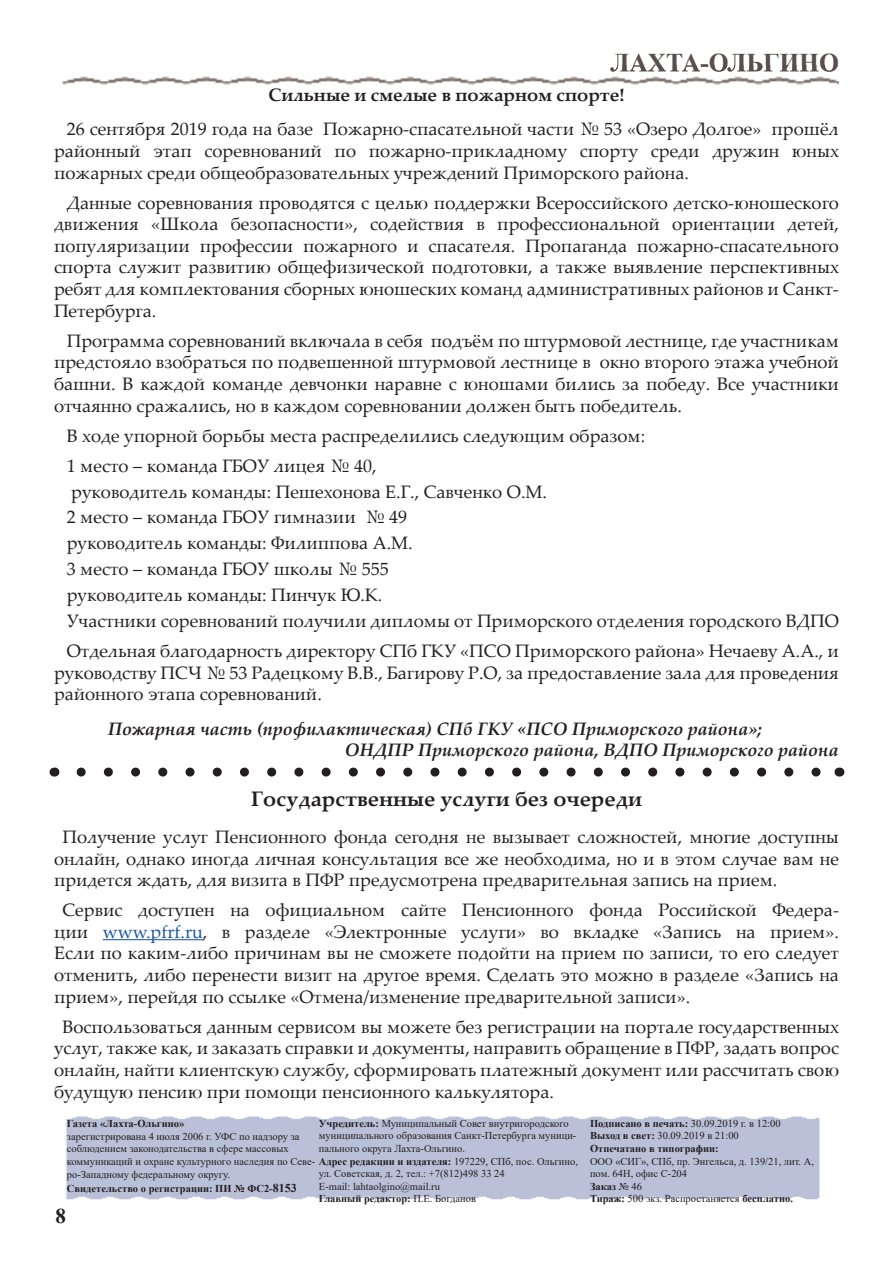
<style>
.page{position:relative;width:893px;height:1263px;background:#fff}
.page>*{position:absolute;margin:0;border:0;box-sizing:border-box;transform-origin:0 0}
.t1{font:700 25.5px "Times New Roman";color:#574f4c}
.t2{font:700 21px "Palatino Linotype";color:#231f20}
.t3{font:700 21px "Times New Roman";color:#231f20}
.t4{font:18px/21.6px "Palatino Linotype";color:#231f20;text-align:justify}
.t5{font:italic 700 18px/21.6px "Palatino Linotype";color:#231f20}
.t6{font:700 18px "Palatino Linotype";color:#231f20}
.t7{font:10.5px/12.6px "Times New Roman";color:#231f20}
.t8{font:700 10.5px/12.6px "Times New Roman";color:#231f20}
.s1{color:#1e56a6}
.s2{font-weight:700}
.s3{font-size:12px}
.s4{font-weight:400}
</style>
<div class="page">
<img style="left:62px;top:76px;width:777px;height:9px">
<img style="left:610px;top:65px;width:228px;height:7px">
<div style="left:66px;top:1116px;width:754px;height:84px;background:#b9c0d7"></div>
<hr style="left:103px;top:939px;width:100px;height:1px;background:#1e56a6">
<svg style="left:81px;top:767px;width:740px;height:9px"></svg>
<h1 class="t1" style="left:610px;top:44px;width:230px">ЛАХТА-ОЛЬГИНО</h1>
<p class="t6" style="left:268px;top:82px;width:357px">Сильные и смелые в пожарном спорте!</p>
<p class="t4" style="left:54px;top:118px;width:786px;text-indent:13px">26 сентября 2019 года на базе Пожарно-спасательной части № 53 «Озеро Долгое» прошёл районный этап соревнований по пожарно-прикладному спорту среди дружин юных пожарных среди общеобразовательных учреждений Приморского района.</p>
<p class="t4" style="left:54px;top:191px;width:786px;text-indent:13px">Данные соревнования проводятся с целью поддержки Всероссийского детско-юношеского движения «Школа безопасности», содействия в профессиональной ориентации детей, популяризации профессии пожарного и спасателя. Пропаганда пожарно-спасательного спорта служит развитию общефизической подготовки, а также выявление перспективных ребят для комплектования сборных юношеских команд административных районов и Санкт-Петербурга.</p>
<p class="t4" style="left:54px;top:329px;width:786px;text-indent:13px">Программа соревнований включала в себя подъём по штурмовой лестнице, где участникам предстояло взобраться по подвешенной штурмовой лестнице в окно второго этажа учебной башни. В каждой команде девчонки наравне с юношами бились за победу. Все участники отчаянно сражались, но в каждом соревновании должен быть победитель.</p>
<p class="t4" style="left:67px;top:420px;width:580px;line-height:30.2px">В ходе упорной борьбы места распределились следующим образом:<br>1 место – команда ГБОУ лицея № 40,</p>
<p class="t4" style="left:67px;top:478px;width:774px;line-height:25.8px;text-align:left">руководитель команды: Пешехонова Е.Г., Савченко О.М.<br>2 место – команда ГБОУ гимназии № 49<br>руководитель команды: Филиппова А.М.<br>3 место – команда ГБОУ школы № 555<br>руководитель команды: Пинчук Ю.К.<br>Участники соревнований получили дипломы от Приморского отделения городского ВДПО</p>
<p class="t4" style="left:54px;top:639px;width:786px;text-indent:13px">Отдельная благодарность директору СПб ГКУ «ПСО Приморского района» Нечаеву А.А., и руководству ПСЧ № 53 Радецкому В.В., Багирову Р.О, за предоставление зала для проведения районного этапа соревнований.</p>
<p class="t5" style="left:345px;top:717px;width:495px;text-indent:-237px">Пожарная часть (профилактическая) СПб ГКУ «ПСО Приморского района»;<br>ОНДПР Приморского района, ВДПО Приморского района</p>
<p class="t2" style="left:251px;top:784px;width:392px">Государственные услуги без очереди</p>
<p class="t4" style="left:54px;top:825px;width:786px;text-indent:8px">Получение услуг Пенсионного фонда сегодня не вызывает сложностей, многие доступны онлайн, однако иногда личная консультация все же необходима, но и в этом случае вам не придется ждать, для визита в ПФР предусмотрена предварительная запись на прием.</p>
<p class="t4" style="left:54px;top:899px;width:786px;text-indent:8px">Сервис доступен на официальном сайте Пенсионного фонда Российской Федера&shy;ции <span class="s1">www.pfrf.ru</span>, в разделе «Электронные услуги» во вкладке «Запись на прием».<br>Если по каким-либо причинам вы не сможете подойти на прием по записи, то его следует отменить, либо перенести визит на другое время. Сделать это можно в разделе «Запись на прием», перейдя по ссылке «Отмена/изменение предварительной записи».</p>
<p class="t4" style="left:54px;top:1015px;width:786px;text-indent:8px">Воспользоваться данным сервисом вы можете без регистрации на портале государственных услуг, также как, и заказать справки и документы, направить обращение в ПФР, задать вопрос онлайн, найти клиентскую службу, сформировать платежный документ или рассчитать свою будущую пенсию при помощи пенсионного калькулятора.</p>
<p class="t7" style="left:319px;top:1116px;width:259px"><span class="s2">Учредитель:</span> Муниципальный Совет внутригородского муниципального образования Санкт-Петербурга муници&shy;пального округа Лахта-Ольгино.</p>
<p class="t7" style="left:319px;top:1167px;width:187px">ул. Советская, д. 2, тел.: +7(812)498 33 24<br>E-mail: lahtaolgino@mail.ru<br><span class="s2">Главный редактор:</span> П.Е. Богданов</p>
<p class="t8" style="left:67px;top:1117px;width:119px">Газета «Лахта-Ольгино»</p>
<p class="t7" style="left:67px;top:1129px;width:513px">зарегистрирована 4 июля 2006 г. УФС по надзору за<br>соблюдением законодательства в сфере массовых<br>коммуникаций и охране культурного наследия по Севе- <span class="s2">Адрес редакции и издателя:</span> 197229, СПб, пос. Ольгино, ро-Западному федеральному округу.</p>
<p class="t8" style="left:67px;top:1182px;width:231px">Свидетельство о регистрации: ПИ № ФС2-<span class="s3">8153</span></p>
<p class="t3" style="left:55px;top:1201px;width:12px">8</p>
<p class="t8" style="left:590px;top:1116px;width:192px">Подписано в печать: <span class="s4">30.09.2019 г. в 12:00<br></span>Выход в свет: <span class="s4">30.09.2019 в 21:00<br></span>Отпечатано в типографии:</p>
<p class="t7" style="left:590px;top:1154px;width:226px">ООО «СИГ», СПб, пр. Энгельса, д. 139/21, лит. А, пом. 64Н, офис С-204<br><span class="s2">Заказ</span> № 46<br><span class="s2">Тираж:</span> 500 экз. Распростаняется <span class="s2">бесплатно.</span></p>
</div>
